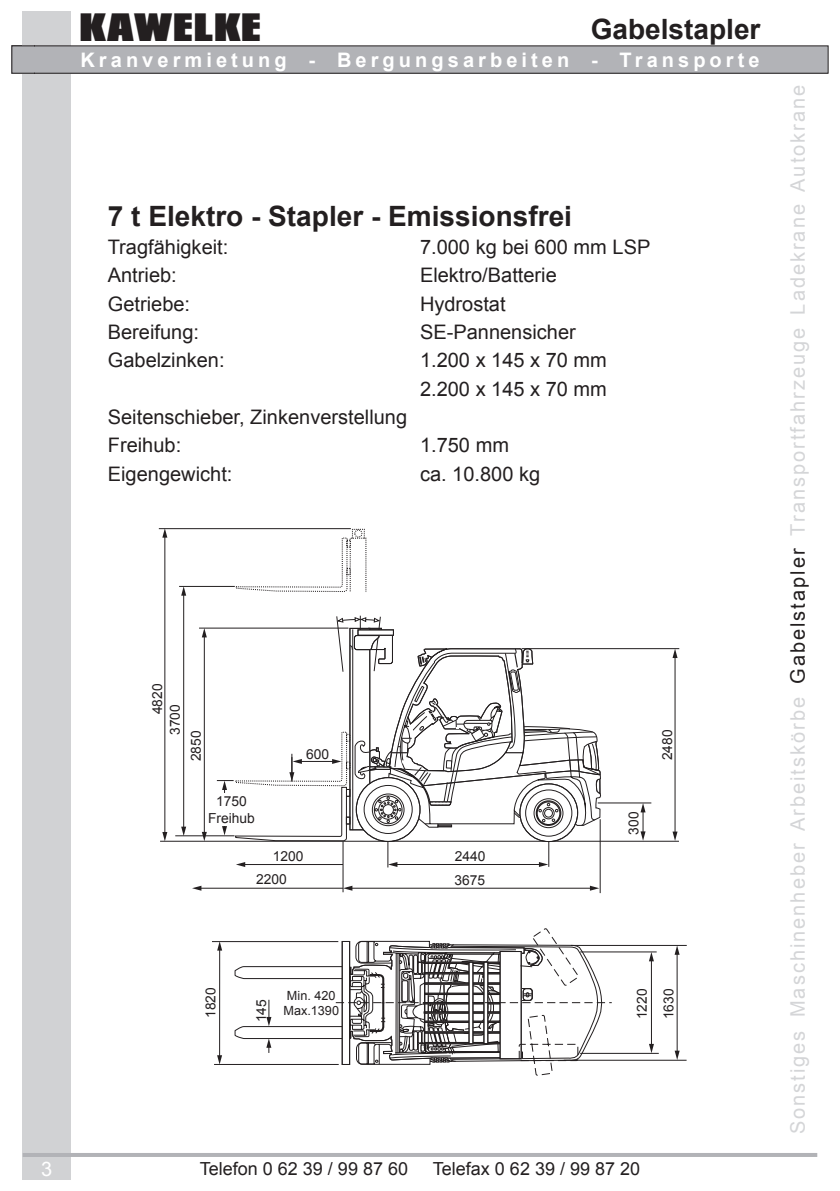
<style>
.page{position:relative;width:840px;height:1191px;background:#fff}
.page>*{position:absolute;margin:0;border:0;box-sizing:border-box;transform-origin:0 0}
.t1{font:900 34px "Compacta BT";letter-spacing:.025em;color:#231f20}
.t2{font:700 28px "Arial";color:#231f20}
.t3{font:20px/28.4px "Arial";color:#231f20}
.t4{font:20px "Arial";letter-spacing:.1em;color:#d4d5d7}
.t5{font:700 20px "Arial";letter-spacing:.205em;color:#fff}
.t6{font:20px "Arial";color:#fff}
.t7{font:18px "Arial";color:#231f20}
.t8{font:13.8px/22.8px "Arial";color:#231f20}
.t9{font:12.6px/15.2px "Arial";color:#231f20}
.s1{color:#231f20}
</style>
<div class="page">
<div style="left:23px;top:11px;width:48px;height:1168px;background:#d1d2d4"></div>
<div style="left:12px;top:46px;width:815px;height:27px;background:#b2b3b7"></div>
<div style="left:11px;top:45px;width:817px;height:29px;border:1px solid #231f20"></div>
<hr style="left:23px;top:1153px;width:793px;height:4px;background:#b2b3b7">
<svg style="left:11px;top:45px;width:23px;height:29px"></svg>
<hr style="left:160px;top:841px;width:518px;height:1px;background:#231f20">
<hr style="left:159px;top:528px;width:191px;height:1px;background:#231f20">
<hr style="left:179px;top:586px;width:56px;height:1px;background:#231f20">
<hr style="left:521px;top:648px;width:158px;height:1px;background:#231f20">
<hr style="left:597px;top:802px;width:54px;height:1px;background:#231f20">
<hr style="left:183px;top:594px;width:1px;height:234px;background:#231f20">
<svg style="left:181px;top:586px;width:5px;height:9px"></svg>
<svg style="left:181px;top:826px;width:5px;height:9px"></svg>
<svg style="left:640px;top:803px;width:5px;height:37px"></svg>
<hr style="left:674px;top:656px;width:1px;height:177px;background:#231f20">
<svg style="left:672px;top:648px;width:5px;height:10px"></svg>
<svg style="left:672px;top:831px;width:5px;height:10px"></svg>
<hr style="left:200px;top:887px;width:143px;height:1px;background:#231f20">
<svg style="left:192px;top:885px;width:9px;height:5px"></svg>
<hr style="left:676px;top:953px;width:1px;height:99px;background:#231f20">
<svg style="left:674px;top:946px;width:5px;height:8px"></svg>
<svg style="left:674px;top:1050px;width:5px;height:9px"></svg>
<hr style="left:570px;top:945px;width:116px;height:1px;background:#231f20">
<hr style="left:563px;top:1059px;width:123px;height:1px;background:#231f20">
<hr style="left:175px;top:835px;width:59px;height:1px;background:#231f20">
<hr style="left:199px;top:627px;width:149px;height:1px;background:#231f20">
<hr style="left:214px;top:1064px;width:124px;height:1px;background:#231f20">
<hr style="left:580px;top:1053px;width:78px;height:1px;background:#231f20">
<hr style="left:212px;top:941px;width:126px;height:1px;background:#231f20">
<hr style="left:580px;top:951px;width:76px;height:1px;background:#231f20">
<hr style="left:650px;top:959px;width:1px;height:86px;background:#231f20">
<svg style="left:648px;top:952px;width:5px;height:9px"></svg>
<svg style="left:648px;top:1044px;width:5px;height:9px"></svg>
<hr style="left:204px;top:635px;width:1px;height:198px;background:#231f20">
<svg style="left:202px;top:628px;width:5px;height:9px"></svg>
<svg style="left:202px;top:832px;width:5px;height:9px"></svg>
<hr style="left:164px;top:536px;width:1px;height:297px;background:#231f20">
<svg style="left:162px;top:528px;width:5px;height:9px"></svg>
<svg style="left:162px;top:832px;width:5px;height:9px"></svg>
<svg style="left:217px;top:529px;width:401px;height:547px"></svg>
<div style="left:310px;top:985px;width:7px;height:31px;background:#fff"></div>
<p class="t6" style="left:41px;top:1155px;width:13px">3</p>
<h1 class="t1" style="left:79px;top:7px;width:183px">KAWELKE</h1>
<h2 class="t2" style="left:590px;top:10px;width:171px">Gabelstapler</h2>
<p class="t5" style="left:80px;top:46px;width:680px">Kranvermietung - Bergungsarbeiten - Transporte</p>
<h2 class="t2" style="left:108px;top:197px;width:465px">7 t Elektro - Stapler - Emissionsfrei</h2>
<p class="t3" style="left:108px;top:233px;width:122px">Tragfähigkeit:</p>
<p class="t3" style="left:420px;top:233px;width:232px">7.000 kg bei 600 mm LSP</p>
<p class="t3" style="left:108px;top:261px;width:70px">Antrieb:</p>
<p class="t3" style="left:420px;top:261px;width:138px">Elektro/Batterie</p>
<p class="t3" style="left:108px;top:290px;width:84px">Getriebe:</p>
<p class="t3" style="left:420px;top:290px;width:87px">Hydrostat</p>
<p class="t3" style="left:108px;top:318px;width:93px">Bereifung:</p>
<p class="t3" style="left:420px;top:318px;width:157px">SE-Pannensicher</p>
<p class="t3" style="left:108px;top:346px;width:118px">Gabelzinken:</p>
<p class="t3" style="left:420px;top:346px;width:188px">1.200 x 145 x 70 mm<br>2.200 x 145 x 70 mm</p>
<p class="t3" style="left:108px;top:403px;width:301px">Seitenschieber, Zinkenverstellung<br>Freihub:</p>
<p class="t3" style="left:420px;top:431px;width:90px">1.750 mm</p>
<p class="t3" style="left:108px;top:460px;width:126px">Eigengewicht:</p>
<p class="t3" style="left:420px;top:460px;width:122px">ca. 10.800 kg</p>
<p class="t8" style="left:146px;top:714px;width:32px;rotate:-90deg">4820</p>
<p class="t8" style="left:164px;top:735px;width:32px;rotate:-90deg">3700</p>
<p class="t8" style="left:185px;top:761px;width:32px;rotate:-90deg">2850</p>
<p class="t8" style="left:306px;top:743px;width:25px">600</p>
<p class="t8" style="left:208px;top:793px;width:48px;line-height:16.6px;text-align:center">1750<br>Freihub</p>
<p class="t8" style="left:256px;top:845px;width:49px;text-indent:17px">1200<br>2200</p>
<p class="t8" style="left:454px;top:844px;width:33px;line-height:24px">2440<br>3675</p>
<p class="t8" style="left:622px;top:834px;width:25px;rotate:-90deg">300</p>
<p class="t8" style="left:655px;top:760px;width:32px;rotate:-90deg">2480</p>
<p class="t8" style="left:199px;top:1017px;width:32px;rotate:-90deg">1820</p>
<p class="t8" style="left:250px;top:1022px;width:25px;rotate:-90deg">145</p>
<p class="t8" style="left:628px;top:1019px;width:32px;line-height:26.8px;rotate:-90deg">1220<br>1630</p>
<p class="t9" style="left:283px;top:987px;width:57px">Min. 420<br>Max.1390</p>
<p class="t7" style="left:200px;top:1156px;width:210px">Telefon 0 62 39 / 99 87 60</p>
<p class="t7" style="left:432px;top:1156px;width:209px">Telefax 0 62 39 / 99 87 20</p>
<p class="t4" style="left:784px;top:1134px;width:1051px;rotate:-90deg">Sonstiges Maschinenheber Arbeitskörbe <span class="s1">Gabelstapler</span> Transportfahrzeuge Ladekrane Autokrane</p>
</div>
